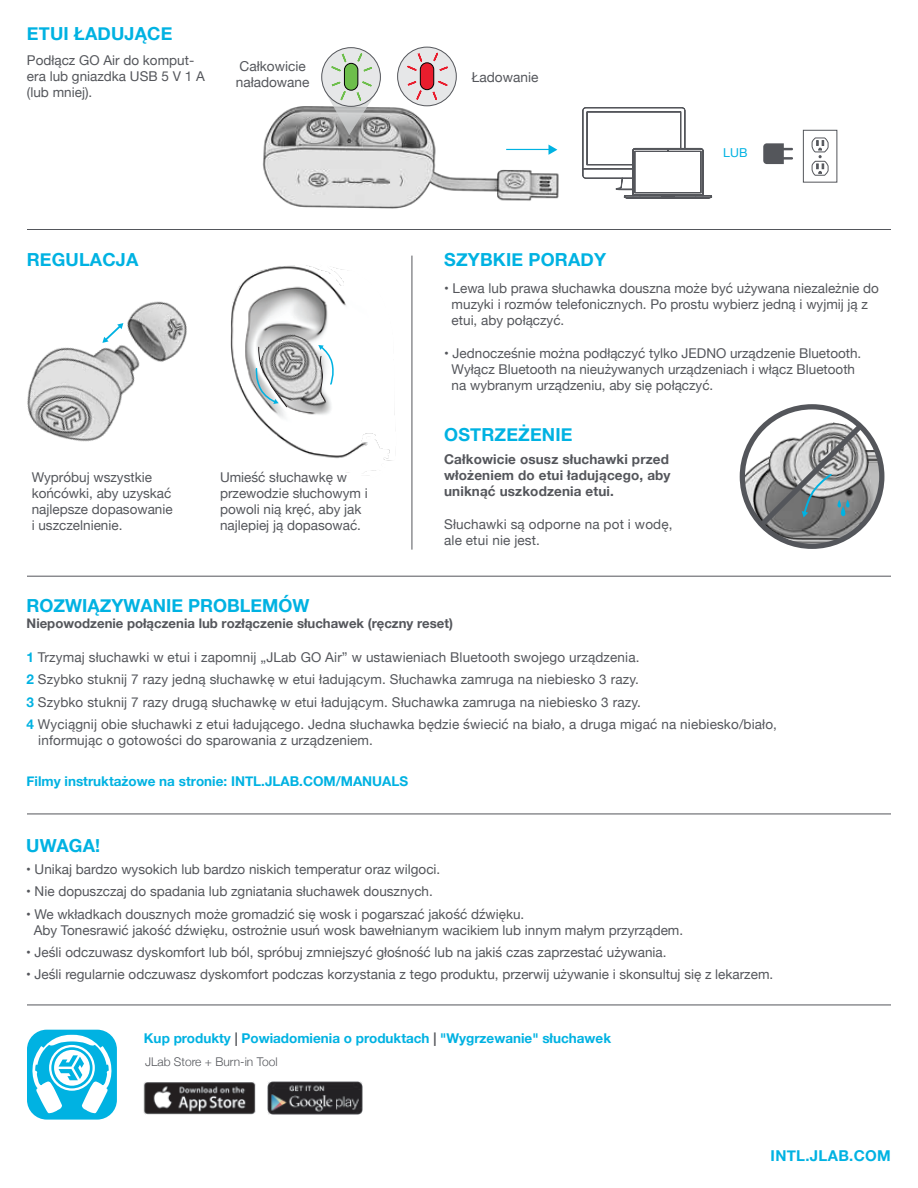
<style>
.page{position:relative;width:918px;height:1188px;background:#fff}
.page>*{position:absolute;margin:0;border:0;box-sizing:border-box;transform-origin:0 0}
.t1{font:700 18px "Helvetica Neue";letter-spacing:.01em;color:#00b2e2}
.t2{font:700 15px "Helvetica Neue";letter-spacing:.015em;color:#00b2e2}
.t3{font:13.65px/16.4px "Helvetica Neue";color:#54565b}
.t4{font:13.5px/16.2px "Helvetica Neue";color:#54565b}
.t5{font:700 13.5px "Helvetica Neue";color:#00b2e2}
.t6{font:700 13.5px/16.2px "Helvetica Neue";letter-spacing:.01em;color:#54565b}
.t7{font:700 13.2px "Helvetica Neue";color:#54565b}
.t8{font:12.3px "Helvetica Neue";color:#00b2e2}
.t9{font:300 12px "Helvetica Neue";color:#54565b}
.s1{font-weight:700;color:#00b2e2}
.s2{color:#54565b}
</style>
<div class="page">
<hr style="left:27px;top:229px;width:864px;height:1px;background:#54565b">
<hr style="left:412px;top:256px;width:1px;height:294px;background:#54565b">
<div style="left:803px;top:130px;width:34px;height:53px;background:#fff;border:1px solid #54565b"></div>
<svg style="left:812px;top:137px;width:17px;height:39px"></svg>
<svg style="left:763px;top:143px;width:30px;height:21px"></svg>
<svg style="left:582px;top:107px;width:131px;height:92px"></svg>
<div style="left:635px;top:151px;width:66px;height:42px;border:1px solid #54565b"></div>
<img style="left:262px;top:100px;width:297px;height:109px">
<div style="left:322px;top:48px;width:58px;height:58px;background:#e6e7e8;border-radius:50%"></div>
<div style="left:321px;top:47px;width:60px;height:60px;border:1px solid #54565b;border-radius:50%"></div>
<div style="left:344px;top:63px;width:14px;height:27px;background:#6dbe4b;border-radius:7px"></div>
<div style="left:344px;top:63px;width:14px;height:28px;border:1px solid #000;border-radius:7px"></div>
<svg style="left:356px;top:54px;width:17px;height:19px"></svg>
<svg style="left:331px;top:54px;width:16px;height:18px"></svg>
<svg style="left:324px;top:81px;width:54px;height:54px"></svg>
<div style="left:398px;top:47px;width:58px;height:59px;background:#e6e7e8;border-radius:50%"></div>
<div style="left:397px;top:47px;width:60px;height:59px;border:1px solid #54565b;border-radius:50%"></div>
<div style="left:420px;top:63px;width:14px;height:27px;background:#e91d2d;border-radius:7px"></div>
<div style="left:420px;top:62px;width:14px;height:28px;border:1px solid #000;border-radius:7px"></div>
<svg style="left:432px;top:80px;width:16px;height:21px"></svg>
<svg style="left:432px;top:54px;width:17px;height:18px"></svg>
<svg style="left:407px;top:53px;width:16px;height:19px"></svg>
<svg style="left:406px;top:81px;width:16px;height:19px"></svg>
<img style="left:231px;top:265px;width:164px;height:211px">
<img style="left:260px;top:327px;width:87px;height:87px">
<svg style="left:253px;top:347px;width:34px;height:60px"></svg>
<svg style="left:318px;top:345px;width:19px;height:57px"></svg>
<img style="left:27px;top:301px;width:160px;height:141px">
<svg style="left:102px;top:323px;width:21px;height:20px"></svg>
<hr style="left:27px;top:576px;width:864px;height:1px;background:#54565b">
<hr style="left:27px;top:814px;width:864px;height:1px;background:#54565b">
<img style="left:742px;top:450px;width:140px;height:96px">
<svg style="left:880px;top:495px;width:2px;height:9px"></svg>
<img style="left:769px;top:414px;width:103px;height:92px">
<svg style="left:754px;top:418px;width:114px;height:115px;background:#9ea1a2"></svg>
<div style="left:740px;top:404px;width:144px;height:145px;border:5px solid #54565b;border-radius:50%"></div>
<hr style="left:27px;top:1005px;width:864px;height:1px;background:#54565b">
<div style="left:27px;top:1030px;width:90px;height:90px;background:#00b2e2;border-radius:20px"></div>
<svg style="left:32px;top:1035px;width:80px;height:78px"></svg>
<img style="left:143px;top:1082px;width:113px;height:33px">
<img style="left:268px;top:1081px;width:95px;height:33px">
<h1 class="t1" style="left:27px;top:20px;width:147px">ETUI ŁADUJĄCE</h1>
<p class="t4" style="left:27px;top:53px;width:179px">Podłącz GO Air do komput&shy;era lub gniazdka USB 5 V 1 A (lub mniej).</p>
<p class="t3" style="left:236px;top:59px;width:75px">Całkowicie naładowane</p>
<h1 class="t1" style="left:27px;top:245px;width:113px">REGULACJA</h1>
<p class="t4" style="left:32px;top:469px;width:142px">Wypróbuj wszystkie końcówki, aby uzyskać najlepsze dopasowanie i uszczelnienie.</p>
<p class="t4" style="left:220px;top:469px;width:149px">Umieść słuchawkę w przewodzie słuchowym i powoli nią kręć, aby jak najlepiej ją dopasować.</p>
<p class="t3" style="left:472px;top:70px;width:68px">Ładowanie</p>
<h1 class="t1" style="left:444px;top:246px;width:164px">SZYBKIE PORADY</h1>
<p class="t8" style="left:723px;top:143px;width:26px">LUB</p>
<p class="t4" style="left:452px;top:281px;width:429px;text-indent:-8px">• Lewa lub prawa słuchawka douszna może być używana niezależnie do muzyki i rozmów telefonicznych. Po prostu wybierz jedną i wyjmij ją z etui, aby połączyć.</p>
<p class="t4" style="left:452px;top:346px;width:411px;text-indent:-8px">• Jednocześnie można podłączyć tylko JEDNO urządzenie Bluetooth.<br>Wyłącz Bluetooth na nieużywanych urządzeniach i włącz Bluetooth na wybranym urządzeniu, aby się połączyć.</p>
<h1 class="t1" style="left:444px;top:420px;width:130px">OSTRZEŻENIE</h1>
<p class="t6" style="left:444px;top:451px;width:228px">Całkowicie osusz słuchawki przed włożeniem do etui ładującego, aby uniknąć uszkodzenia etui.</p>
<p class="t4" style="left:444px;top:516px;width:230px">Słuchawki są odporne na pot i wodę, ale etui nie jest.</p>
<h1 class="t1" style="left:27px;top:592px;width:284px">ROZWIĄZYWANIE PROBLEMÓW</h1>
<p class="t7" style="left:27px;top:613px;width:428px">Niepowodzenie połączenia lub rozłączenie słuchawek (ręczny reset)</p>
<p class="t4" style="left:27px;top:647px;width:752px;line-height:22.2px"><span class="s1">1</span> Trzymaj słuchawki w etui i zapomnij „JLab GO Air” w ustawieniach Bluetooth swojego urządzenia.<br><span class="s1">2</span> Szybko stuknij 7 razy jedną słuchawkę w etui ładującym. Słuchawka zamruga na niebiesko 3 razy.<br><span class="s1">3</span> Szybko stuknij 7 razy drugą słuchawkę w etui ładującym. Słuchawka zamruga na niebiesko 3 razy.<br><span class="s1">4</span> Wyciągnij obie słuchawki z etui ładującego. Jedna słuchawka będzie świecić na biało, a druga migać na niebiesko/biało,</p>
<p class="t4" style="left:38px;top:733px;width:336px">informując o gotowości do sparowania z urządzeniem.</p>
<p class="t5" style="left:27px;top:770px;width:383px">Filmy instruktażowe na stronie: INTL.JLAB.COM/MANUALS</p>
<h1 class="t1" style="left:26px;top:831px;width:76px">UWAGA!</h1>
<p class="t4" style="left:26px;top:862px;width:416px">• Unikaj bardzo wysokich lub bardzo niskich temperatur oraz wilgoci.</p>
<p class="t4" style="left:26px;top:884px;width:408px">• Nie dopuszczaj do spadania lub zgniatania słuchawek dousznych.</p>
<p class="t4" style="left:34px;top:906px;width:651px;text-indent:-8px">• We wkładkach dousznych może gromadzić się wosk i pogarszać jakość dźwięku.<br>Aby Tonesrawić jakość dźwięku, ostrożnie usuń wosk bawełnianym wacikiem lub innym małym przyrządem.</p>
<p class="t4" style="left:26px;top:945px;width:642px">• Jeśli odczuwasz dyskomfort lub ból, spróbuj zmniejszyć głośność lub na jakiś czas zaprzestać używania.</p>
<p class="t4" style="left:26px;top:967px;width:749px">• Jeśli regularnie odczuwasz dyskomfort podczas korzystania z tego produktu, przerwij używanie i skonsultuj się z lekarzem.</p>
<p class="t5" style="left:144px;top:1027px;width:469px">Kup produkty <span class="s2">|</span> Powiadomienia o produktach <span class="s2">|</span> "Wygrzewanie" słuchawek</p>
<p class="t9" style="left:145px;top:1052px;width:134px">JLab Store + Burn-in Tool</p>
<p class="t2" style="left:771px;top:1144px;width:122px">INTL.JLAB.COM</p>
</div>
